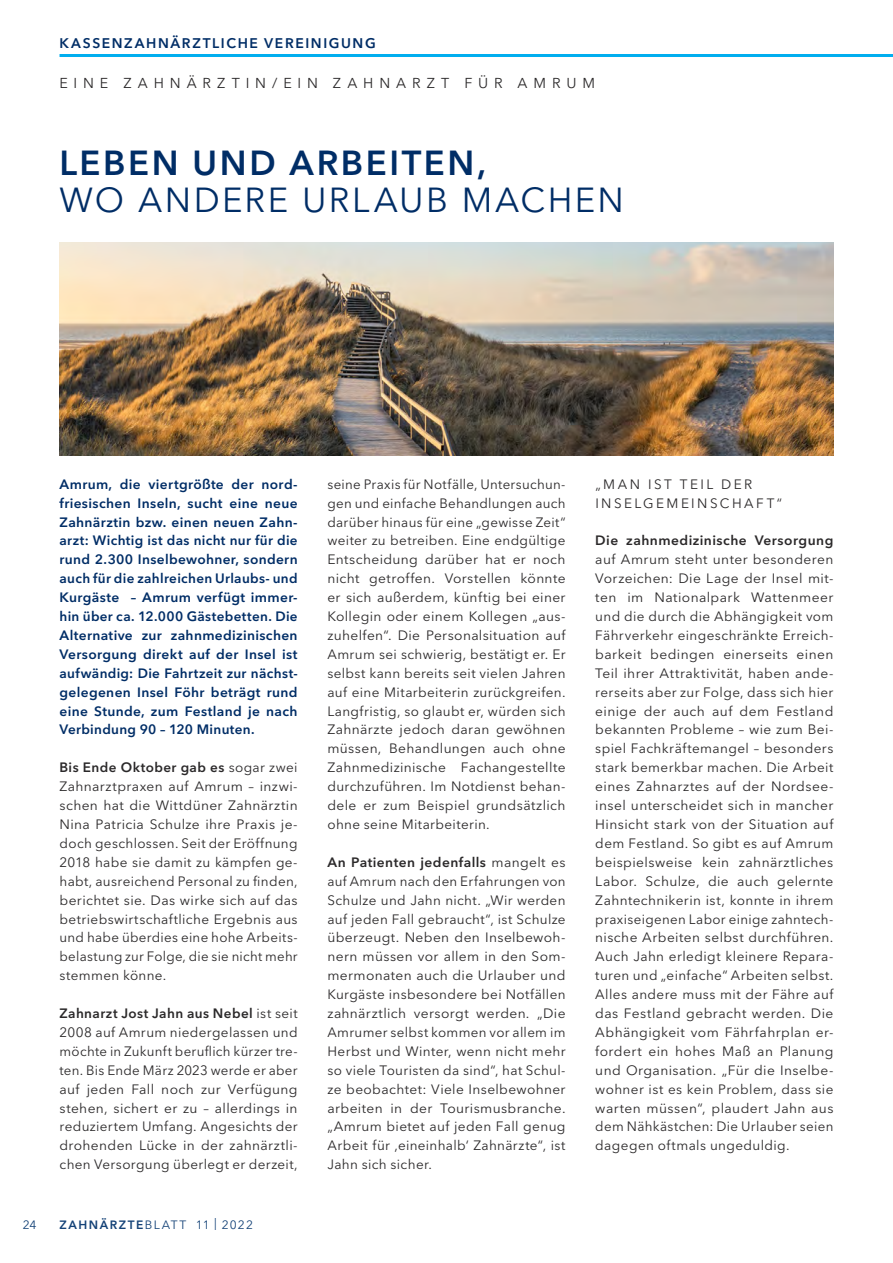
<style>
.page{position:relative;width:893px;height:1263px;background:#fff}
.page>*{position:absolute;margin:0;border:0;box-sizing:border-box;transform-origin:0 0}
.Überschrift_1_LIGHT{font:34.5px "Avenir Next LT Pro";letter-spacing:.07em;color:#002d66}
.Überschrift_1_BOLD{font:600 34.5px "Avenir Next LT Pro";letter-spacing:.075em;color:#002d66}
.Überschrift_Pagina{font:14.25px "Avenir Next LT Pro";letter-spacing:.415em;color:#2b292a}
.t1{font:600 13.8px "Avenir Next LT Pro";letter-spacing:.115em;color:#002d66}
.Fließtext{font:13.5px/18.9px "Avenir Next LT Pro";letter-spacing:.025em;color:#2b292a;text-align:justify}
.Einleitung_1_Spaltig{font:600 13.5px/18.9px "Avenir Next LT Pro";letter-spacing:.025em;color:#002d66;text-align:justify}
.Überschrift_im_Text{font:13.5px/18.9px "Avenir Next LT Pro";letter-spacing:.18em;color:#2b292a}
.t2{font:12px "Avenir Next LT Pro";letter-spacing:.095em;color:#144277}
.s1{font-weight:600}
</style>
<div class="page">
<hr style="left:60px;top:54px;width:833px;height:3px;background:#00aeef">
<img style="left:60px;top:242px;width:773px;height:213px">
<p class="t1" style="left:60px;top:35px;width:318px">KASSENZAHNÄRZTLICHE VEREINIGUNG</p>
<p class="Überschrift_Pagina" style="left:60px;top:74px;width:537px">EINE ZAHNÄRZTIN/EIN ZAHNARZT FÜR AMRUM</p>
<p class="Überschrift_1_BOLD" style="left:60px;top:142px;width:428px">LEBEN UND ARBEITEN,</p>
<p class="Überschrift_1_LIGHT" style="left:60px;top:179px;width:566px">WO ANDERE URLAUB MACHEN</p>
<p class="Einleitung_1_Spaltig" style="left:60px;top:474px;width:240px">Amrum, die viertgrößte der nord&shy;friesischen Inseln, sucht eine neue Zahnärztin bzw. einen neuen Zahn&shy;arzt: Wichtig ist das nicht nur für die rund 2.300 Inselbewohner, sondern auch für die zahlreichen Urlaubs- und Kurgäste – Amrum verfügt immer&shy;hin über ca. 12.000 Gästebetten. Die Alternative zur zahnmedizinischen Versorgung direkt auf der Insel ist aufwändig: Die Fahrtzeit zur nächst&shy;gelegenen Insel Föhr beträgt rund eine Stunde, zum Festland je nach Verbindung 90 – 120 Minuten.</p>
<p class="Fließtext" style="left:60px;top:758px;width:240px"><span class="s1">Bis Ende Oktober gab es</span> sogar zwei Zahnarztpraxen auf Amrum – inzwi&shy;schen hat die Wittdüner Zahnärztin Nina Patricia Schulze ihre Praxis je&shy;doch geschlossen. Seit der Eröffnung 2018 habe sie damit zu kämpfen ge&shy;habt, ausreichend Personal zu finden, berichtet sie. Das wirke sich auf das betriebswirtschaftliche Ergebnis aus und habe überdies eine hohe Arbeits&shy;belastung zur Folge, die sie nicht mehr stemmen könne.</p>
<p class="Fließtext" style="left:60px;top:1004px;width:240px"><span class="s1">Zahnarzt Jost Jahn aus Nebel</span> ist seit 2008 auf Amrum niedergelassen und möchte in Zukunft beruflich kürzer tre&shy;ten. Bis Ende März 2023 werde er aber auf jeden Fall noch zur Verfügung stehen, sichert er zu – allerdings in reduziertem Umfang. Angesichts der drohenden Lücke in der zahnärztli&shy;chen Versorgung überlegt er derzeit,</p>
<p class="t2" style="left:23px;top:1217px;width:15px">24</p>
<p class="t2" style="left:60px;top:1217px;width:195px"><span class="s1">ZAHNÄRZTE</span>BLATT 11 | 2022</p>
<p class="Fließtext" style="left:327px;top:475px;width:240px">seine Praxis für Notfälle, Untersuchun&shy;gen und einfache Behandlungen auch darüber hinaus für eine „gewisse Zeit“ weiter zu betreiben. Eine endgültige Entscheidung darüber hat er noch nicht getroffen. Vorstellen könnte er sich außerdem, künftig bei einer Kollegin oder einem Kollegen „aus&shy;zuhelfen“. Die Personalsituation auf Amrum sei schwierig, bestätigt er. Er selbst kann bereits seit vielen Jahren auf eine Mitarbeiterin zurückgreifen.<br>Langfristig, so glaubt er, würden sich Zahnärzte jedoch daran gewöhnen müssen, Behandlungen auch ohne Zahnmedizinische Fachangestellte durchzuführen. Im Notdienst behan&shy;dele er zum Beispiel grundsätzlich ohne seine Mitarbeiterin.</p>
<p class="Fließtext" style="left:327px;top:853px;width:240px"><span class="s1">An Patienten jedenfalls</span> mangelt es auf Amrum nach den Erfahrungen von Schulze und Jahn nicht. „Wir werden auf jeden Fall gebraucht“, ist Schulze überzeugt. Neben den Inselbewoh&shy;nern müssen vor allem in den Som&shy;mermonaten auch die Urlauber und Kurgäste insbesondere bei Notfällen zahnärztlich versorgt werden. „Die Amrumer selbst kommen vor allem im Herbst und Winter, wenn nicht mehr so viele Touristen da sind“, hat Schul&shy;ze beobachtet: Viele Inselbewohner arbeiten in der Tourismusbranche. „Amrum bietet auf jeden Fall genug Arbeit für ‚eineinhalb‘ Zahnärzte“, ist Jahn sich sicher.</p>
<p class="Überschrift_im_Text" style="left:595px;top:475px;width:188px">„MAN IST TEIL DER<br>INSELGEMEINSCHAFT“</p>
<p class="Fließtext" style="left:595px;top:531px;width:240px"><span class="s1">Die zahnmedizinische Versorgung </span>auf Amrum steht unter besonderen Vorzeichen: Die Lage der Insel mit&shy;ten im Nationalpark Wattenmeer und die durch die Abhängigkeit vom Fährverkehr eingeschränkte Erreich&shy;barkeit bedingen einerseits einen Teil ihrer Attraktivität, haben ande&shy;rerseits aber zur Folge, dass sich hier einige der auch auf dem Festland bekannten Probleme – wie zum Bei&shy;spiel Fachkräftemangel – besonders stark bemerkbar machen. Die Arbeit eines Zahnarztes auf der Nordsee&shy;insel unterscheidet sich in mancher Hinsicht stark von der Situation auf dem Festland. So gibt es auf Amrum beispielsweise kein zahnärztliches Labor. Schulze, die auch gelernte Zahntechnikerin ist, konnte in ihrem praxiseigenen Labor einige zahntech&shy;nische Arbeiten selbst durchführen.<br>Auch Jahn erledigt kleinere Repara&shy;turen und „einfache“ Arbeiten selbst.<br>Alles andere muss mit der Fähre auf das Festland gebracht werden. Die Abhängigkeit vom Fährfahrplan er&shy;fordert ein hohes Maß an Planung und Organisation. „Für die Inselbe&shy;wohner ist es kein Problem, dass sie warten müssen“, plaudert Jahn aus dem Nähkästchen: Die Urlauber seien dagegen oftmals ungeduldig.</p>
</div>
